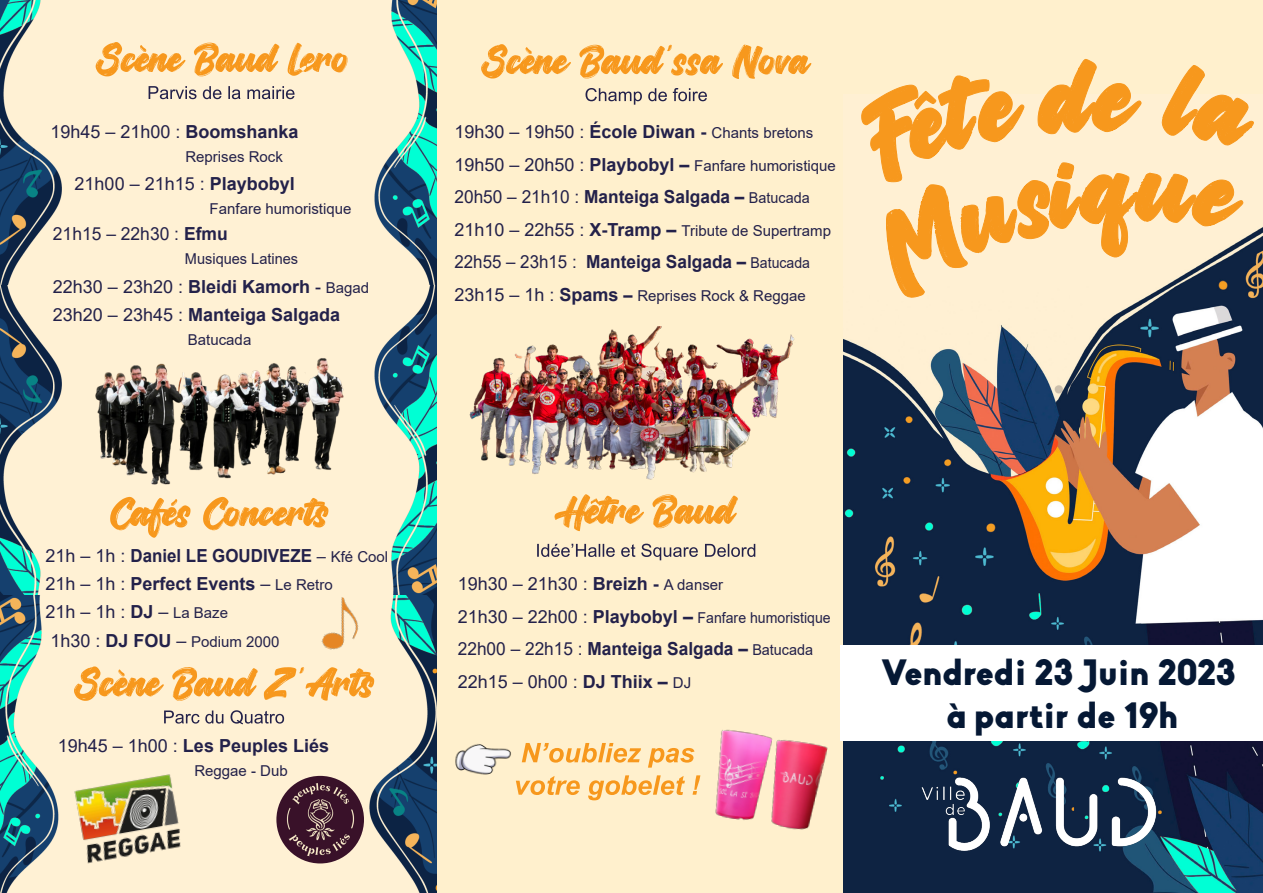
<style>
.page{position:relative;width:1263px;height:893px;background:#fff}
.page>*{position:absolute;margin:0;border:0;box-sizing:border-box;transform-origin:0 0}
.t1{font:900 36px "Biko";color:#051834}
.t2{font:18px "Arial";color:#23214a}
.t3{font:700 18px "Arial";color:#23214a;scale:.96 1}
.t4{font:700 18px "Arial";color:#23214a}
.t5{font:700 18px "Arial";color:#23214a;scale:.94 1}
.t6{font:15px "Arial";color:#23214a}
.t7{font:15px "Arial";color:#23214a;scale:.94 1}
.s1{font-weight:700}
.s2{font-size:15px}
.s3{font-weight:400}
.s4{font-size:18px}
.s5{font-weight:700;font-size:18px}
.s6{font-weight:400;font-size:15px}
.s7{font-weight:700;font-size:16.5px}
.s8{font-weight:400;font-size:16.5px}
</style>
<div class="page">
<div style="left:0;top:0;width:843px;height:893px;background:#fff0cd"></div>
<svg style="left:481px;top:44px;width:330px;height:35px"></svg>
<svg style="left:585px;top:88px;width:122px;height:17px"></svg>
<img style="left:469px;top:326px;width:326px;height:154px">
<div style="left:843px;top:0;width:420px;height:893px;background:#fff0cd"></div>
<img style="left:843px;top:121px;width:420px;height:772px">
<svg style="left:861px;top:59px;width:392px;height:238px"></svg>
<img style="left:914px;top:772px;width:248px;height:81px">
<div style="left:840px;top:645px;width:423px;height:96px;background:#fff"></div>
<img style="left:0;top:0;width:437px;height:893px">
<svg style="left:96px;top:42px;width:251px;height:34px"></svg>
<svg style="left:149px;top:86px;width:145px;height:13px"></svg>
<svg style="left:74px;top:666px;width:300px;height:35px"></svg>
<svg style="left:164px;top:710px;width:120px;height:14px"></svg>
<img style="left:86px;top:355px;width:259px;height:135px">
<img style="left:67px;top:767px;width:121px;height:100px">
<img style="left:276px;top:776px;width:88px;height:87px;border-radius:44px">
<svg style="left:110px;top:497px;width:218px;height:41px"></svg>
<img style="left:320px;top:596px;width:47px;height:60px">
<img style="left:455px;top:744px;width:56px;height:31px">
<svg style="left:522px;top:743px;width:138px;height:25px"></svg>
<svg style="left:516px;top:775px;width:144px;height:25px"></svg>
<img style="left:660px;top:729px;width:188px;height:114px">
<svg style="left:554px;top:494px;width:184px;height:37px"></svg>
<svg style="left:537px;top:544px;width:218px;height:16px"></svg>
<p class="t2" style="left:50px;top:119px;width:250px">19h45 – 21h00 : <span class="s1">Boomshanka</span></p>
<p class="t6" style="left:185px;top:146px;width:99px">Reprises Rock</p>
<p class="t2" style="left:75px;top:171px;width:222px">21h00 – 21h15 : <span class="s1">Playbobyl</span></p>
<p class="t6" style="left:210px;top:198px;width:143px">Fanfare humoristique</p>
<p class="t2" style="left:53px;top:222px;width:176px">21h15 – 22h30 : <span class="s1">Efmu</span></p>
<p class="t6" style="left:185px;top:249px;width:115px">Musiques Latines</p>
<p class="t2" style="left:53px;top:274px;width:318px">22h30 – 23h20 : <span class="s1">Bleidi Kamorh</span> - <span class="s2">Bagad</span></p>
<p class="t4" style="left:53px;top:302px;width:289px"><span class="s3">23h20 – 23h45 :</span> Manteiga Salgada</p>
<p class="t6" style="left:188px;top:329px;width:65px">Batucada</p>
<p class="t6" style="left:454px;top:123px;width:360px"><span class="s4">19h30 – 19h50 :</span> <span class="s5">École Diwan -</span> Chants bretons</p>
<p class="t6" style="left:454px;top:155px;width:383px"><span class="s4">19h50 – 20h50 :</span> <span class="s5">Playbobyl –</span> Fanfare humoristique</p>
<p class="t3" style="left:454px;top:184px;width:372px"><span class="s3">20h50 – 21h10 :</span> Manteiga Salgada – <span class="s6">Batucada</span></p>
<p class="t6" style="left:454px;top:220px;width:378px"><span class="s4">21h10 – 22h55 :</span> <span class="s5">X-Tramp –</span> Tribute de Supertramp</p>
<p class="t3" style="left:454px;top:249px;width:372px"><span class="s3">22h55 – 23h15 :</span> Manteiga Salgada – <span class="s6">Batucada</span></p>
<p class="t6" style="left:454px;top:285px;width:353px"><span class="s4">23h15 – 1h :</span> <span class="s5">Spams</span> <span class="s7">–</span> Reprises Rock &amp; Reggae</p>
<p class="t5" style="left:45px;top:543px;width:366px"><span class="s3">21h – 1h :</span> Daniel LE GOUDIVEZE <span class="s8">–</span> <span class="s6">Kfé Cool</span></p>
<p class="t4" style="left:45px;top:571px;width:289px"><span class="s3">21h – 1h :</span> Perfect Events <span class="s3">–</span> <span class="s6">Le Retro</span></p>
<p class="t2" style="left:45px;top:600px;width:184px">21h – 1h : <span class="s1">DJ</span> – <span class="s2">La Baze</span></p>
<p class="t6" style="left:50px;top:631px;width:231px"><span class="s4">1h30 :</span> <span class="s5">DJ FOU</span> <span class="s4">–</span> Podium 2000</p>
<p class="t4" style="left:58px;top:733px;width:273px"><span class="s3">19h45 – 1h00 :</span> Les Peuples Liés</p>
<p class="t6" style="left:194px;top:761px;width:95px">Reggae - Dub</p>
<p class="t2" style="left:458px;top:571px;width:267px">19h30 – 21h30 : <span class="s1">Breizh -</span> <span class="s2">A danser</span></p>
<p class="t7" style="left:458px;top:607px;width:398px"><span class="s4">21h30 – 22h00 :</span> <span class="s5">Playbobyl –</span> Fanfare humoristique</p>
<p class="t3" style="left:458px;top:636px;width:372px"><span class="s3">22h00 – 22h15 :</span> Manteiga Salgada – <span class="s6">Batucada</span></p>
<p class="t2" style="left:458px;top:669px;width:235px">22h15 – 0h00 : <span class="s1">DJ Thiix –</span> <span class="s2">DJ</span></p>
<p class="t1" style="left:881px;top:650px;width:356px">Vendredi 23 Juin 2023</p>
<p class="t1" style="left:946px;top:694px;width:233px">à partir de 19h</p>
</div>
